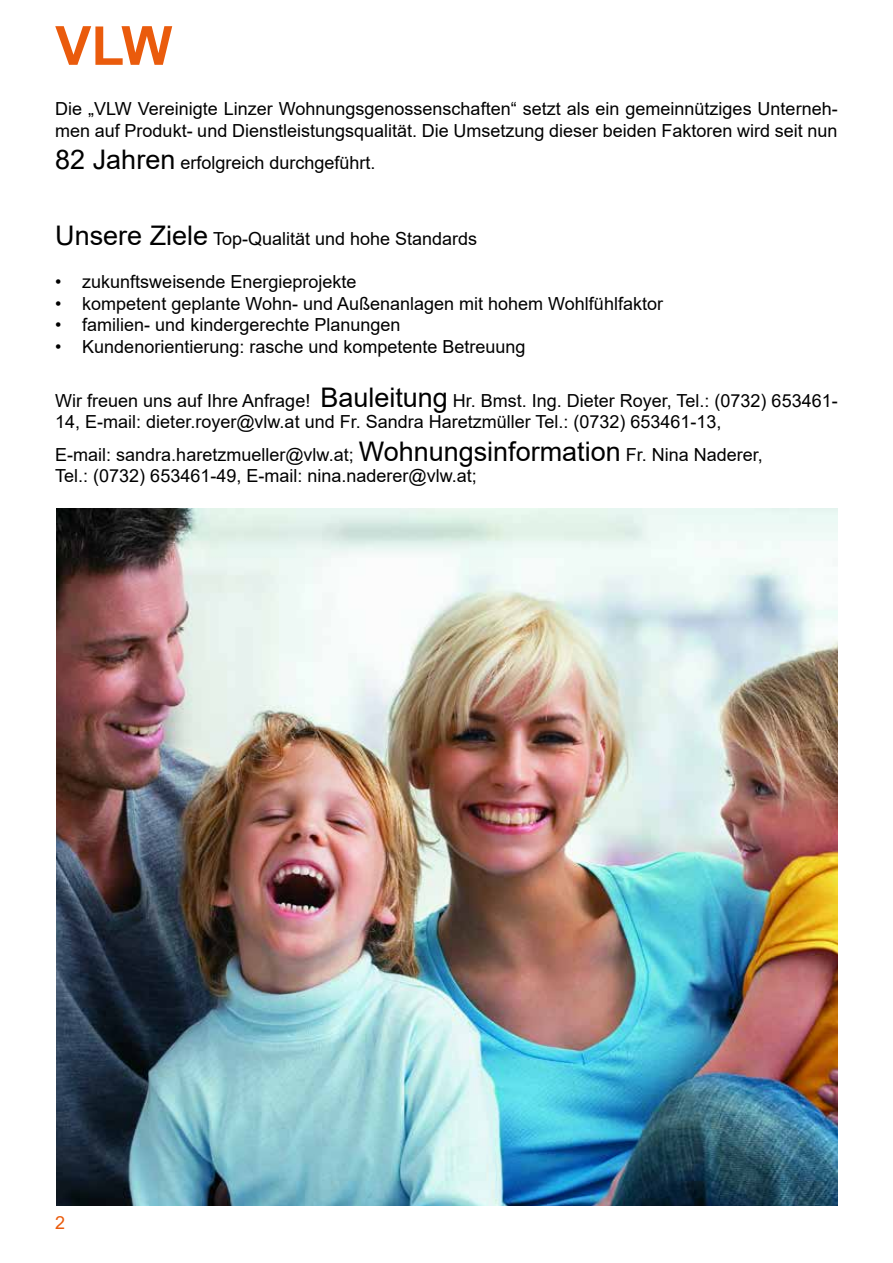
<style>
.page{position:relative;width:893px;height:1263px;background:#fff}
.page>*{position:absolute;margin:0;border:0;box-sizing:border-box;transform-origin:0 0}
.t1{font:700 54px "Arial";color:#ea5b0c}
.t2{font:18px/21.6px "Arial";color:#000}
.t3{font:18px "Arial";color:#ea5b0c}
.s1{font-size:27px}
</style>
<div class="page">
<img style="left:56px;top:508px;width:782px;height:697px">
<h1 class="t1" style="left:55px;top:8px;width:119px">VLW</h1>
<p class="t2" style="left:55px;top:98px;width:784px">Die „VLW Vereinigte Linzer Wohnungsgenossenschaften“ setzt als ein gemeinnütziges Unterneh&shy;men auf Produkt- und Dienstleistungsqualität. Die Umsetzung dieser beiden Faktoren wird seit nun</p>
<p class="t2" style="left:55px;top:152px;width:322px"><span class="s1">82 Jahren</span> erfolgreich durchgeführt.</p>
<p class="t2" style="left:55px;top:228px;width:423px"><span class="s1">Unsere Ziele</span> Top-Qualität und hohe Standards</p>
<p class="t2" style="left:55px;top:271px;width:303px">• zukunftsweisende Energieprojekte</p>
<p class="t2" style="left:55px;top:292px;width:609px">• kompetent geplante Wohn- und Außenanlagen mit hohem Wohlfühlfaktor</p>
<p class="t2" style="left:55px;top:314px;width:347px">• familien- und kindergerechte Planungen</p>
<p class="t2" style="left:55px;top:336px;width:472px">• Kundenorientierung: rasche und kompetente Betreuung</p>
<p class="t2" style="left:55px;top:390px;width:784px">Wir freuen uns auf Ihre Anfrage! <span class="s1">Bauleitung</span> Hr. Bmst. Ing. Dieter Royer, Tel.: (0732) 653461-<br>14, E-mail: dieter.royer@vlw.at und Fr. Sandra Haretzmüller Tel.: (0732) 653461-13,</p>
<p class="t2" style="left:55px;top:444px;width:709px">E-mail: sandra.haretzmueller@vlw.at; <span class="s1">Wohnungsinformation</span> Fr. Nina Naderer,<br>Tel.: (0732) 653461-49, E-mail: nina.naderer@vlw.at;</p>
<p class="t3" style="left:55px;top:1210px;width:12px">2</p>
</div>
